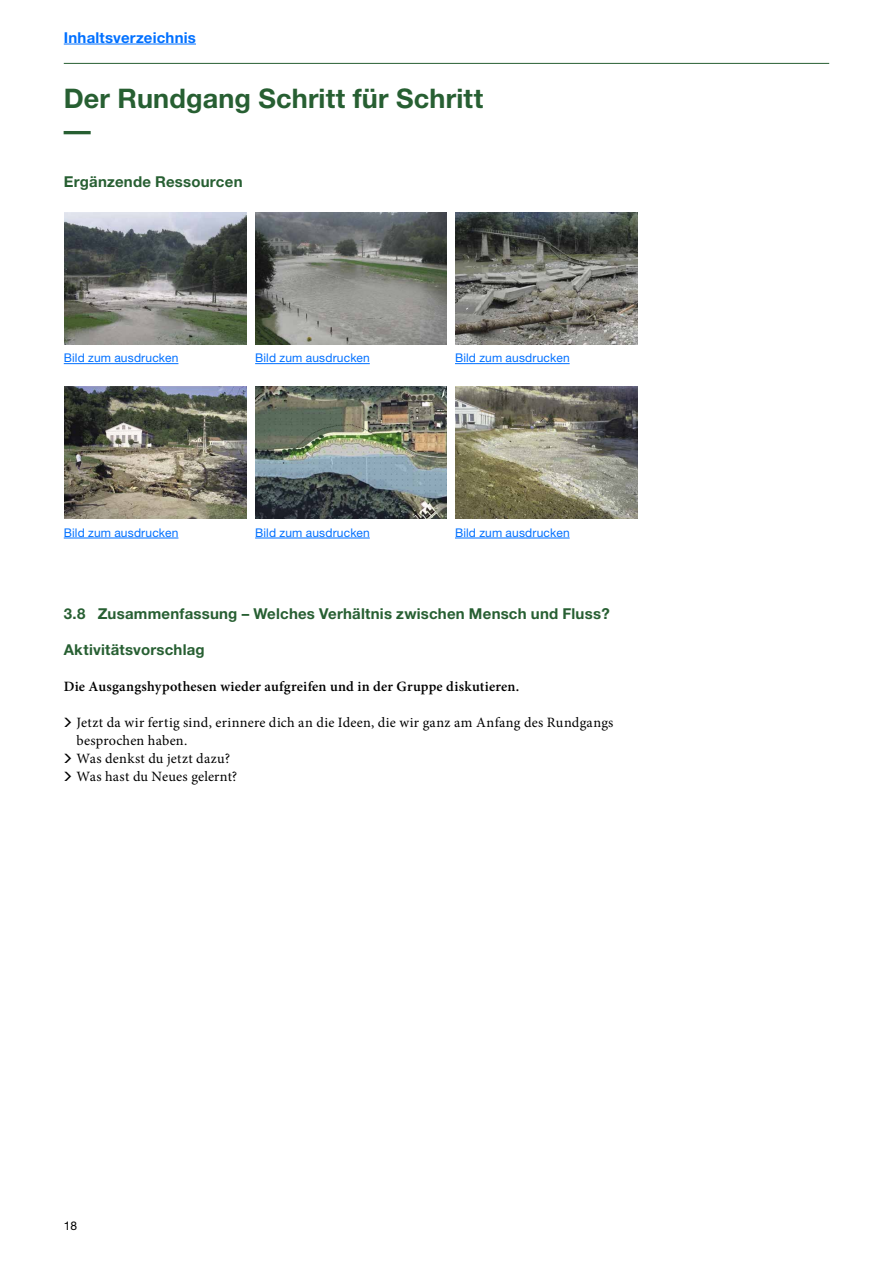
<style>
.page{position:relative;width:893px;height:1263px;background:#fff}
.page>*{position:absolute;margin:0;border:0;box-sizing:border-box;transform-origin:0 0}
.t1{font:700 27px/31.5px "Helvetica Neue";letter-spacing:.005em;color:#275f32}
.t2{font:700 15px "Helvetica Neue";letter-spacing:.015em;color:#275f32}
.t3{font:700 15px "Helvetica Neue";letter-spacing:.015em;color:#0070ff}
.t4{font:14.25px/18px "Minion Pro";letter-spacing:.02em;color:#000}
.t5{font:600 14.25px "Minion Pro";letter-spacing:.015em;color:#000}
.t6{font:12px "Helvetica Neue";letter-spacing:.015em;color:#0070ff}
.t7{font:12px "Helvetica Neue";color:#000}
</style>
<div class="page">
<hr style="left:64px;top:63px;width:765px;height:1px;background:#275f32">
<hr style="left:64px;top:44px;width:132px;height:1px;background:#0070ff">
<img style="left:64px;top:213px;width:182px;height:131px">
<img style="left:255px;top:213px;width:191px;height:131px">
<img style="left:455px;top:213px;width:183px;height:131px">
<img style="left:64px;top:387px;width:183px;height:132px">
<img style="left:455px;top:387px;width:183px;height:132px">
<img style="left:255px;top:387px;width:191px;height:132px">
<hr style="left:64px;top:363px;width:114px;height:1px;background:#0070ff">
<hr style="left:64px;top:538px;width:114px;height:1px;background:#0070ff">
<hr style="left:255px;top:363px;width:115px;height:1px;background:#0070ff">
<hr style="left:255px;top:538px;width:115px;height:1px;background:#0070ff">
<hr style="left:455px;top:363px;width:115px;height:1px;background:#0070ff">
<hr style="left:455px;top:538px;width:115px;height:1px;background:#0070ff">
<p class="t3" style="left:64px;top:28px;width:134px">Inhaltsverzeichnis</p>
<h1 class="t1" style="left:64px;top:82px;width:421px">Der Rundgang Schritt für Schritt —</h1>
<p class="t2" style="left:64px;top:172px;width:180px">Ergänzende Ressourcen</p>
<p class="t6" style="left:64px;top:351px;width:116px">Bild zum ausdrucken</p>
<p class="t6" style="left:255px;top:351px;width:116px">Bild zum ausdrucken</p>
<p class="t6" style="left:64px;top:525px;width:116px">Bild zum ausdrucken</p>
<p class="t6" style="left:255px;top:525px;width:116px">Bild zum ausdrucken</p>
<p class="t6" style="left:455px;top:351px;width:116px">Bild zum ausdrucken</p>
<p class="t6" style="left:455px;top:525px;width:116px">Bild zum ausdrucken</p>
<p class="t2" style="left:64px;top:604px;width:547px">3.8 Zusammenfassung – Welches Verhältnis zwischen Mensch und Fluss?</p>
<p class="t2" style="left:64px;top:640px;width:142px">Aktivitätsvorschlag</p>
<p class="t5" style="left:64px;top:676px;width:457px">Die Ausgangshypothesen wieder aufgreifen und in der Gruppe diskutieren.</p>
<p class="t4" style="left:77px;top:713px;width:538px">Jetzt da wir fertig sind, erinnere dich an die Ideen, die wir ganz am Anfang des Rundgangs besprochen haben.<br>Was denkst du jetzt dazu?<br>Was hast du Neues gelernt?</p>
<p class="t7" style="left:64px;top:1218px;width:15px">18</p>
</div>
